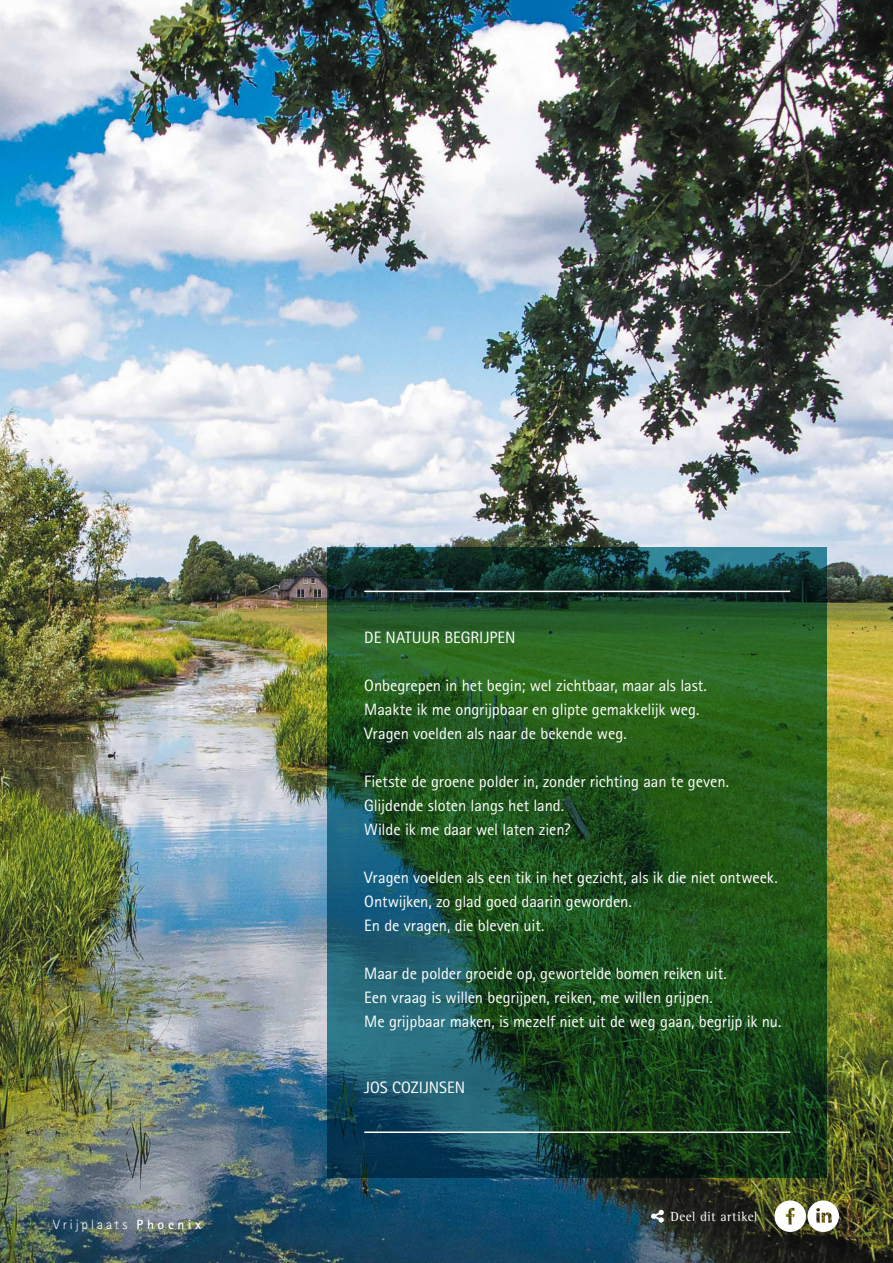
<style>
.page{position:relative;width:893px;height:1263px;background:#fff}
.page>*{position:absolute;margin:0;border:0;box-sizing:border-box;transform-origin:0 0}
.t1{font:16.5px/24px "Rotis Sans Serif Std";letter-spacing:-.005em;color:#fff}
.t2{font:300 13.5px "Rotis Sans Serif Std";letter-spacing:.22em;color:#fff}
.t3{font:13.5px "Rotis Semi Serif Std";letter-spacing:.035em;color:#fff}
.s1{font-weight:700}
</style>
<div class="page">
<img style="left:0;top:0;width:893px;height:1263px">
<svg style="left:327px;top:547px;width:500px;height:631px;background:#1d502d"></svg>
<hr style="left:364px;top:591px;width:426px;height:1px;background:#fff">
<hr style="left:364px;top:1131px;width:426px;height:2px;background:#fff">
<svg style="left:651px;top:1210px;width:13px;height:12px"></svg>
<svg style="left:774px;top:1200px;width:65px;height:32px"></svg>
<p class="t2" style="left:53px;top:1217px;width:150px">Vrijplaats <span class="s1">Phoenix</span></p>
<p class="t1" style="left:364px;top:625px;width:153px">DE NATUUR BEGRIJPEN</p>
<p class="t1" style="left:364px;top:673px;width:344px">Onbegrepen in het begin; wel zichtbaar, maar als last.<br>Maakte ik me ongrijpbaar en glipte gemakkelijk weg.<br>Vragen voelden als naar de bekende weg.</p>
<p class="t1" style="left:364px;top:769px;width:366px">Fietste de groene polder in, zonder richting aan te geven.<br>Glijdende sloten langs het land.<br>Wilde ik me daar wel laten zien?</p>
<p class="t1" style="left:364px;top:865px;width:415px">Vragen voelden als een tik in het gezicht, als ik die niet ontweek.<br>Ontwijken, zo glad goed daarin geworden.<br>En de vragen, die bleven uit.</p>
<p class="t1" style="left:364px;top:961px;width:419px">Maar de polder groeide op, gewortelde bomen reiken uit.<br>Een vraag is willen begrijpen, reiken, me willen grijpen.<br>Me grijpbaar maken, is mezelf niet uit de weg gaan, begrijp ik nu.</p>
<p class="t1" style="left:364px;top:1075px;width:102px">JOS COZIJNSEN</p>
<p class="t3" style="left:670px;top:1208px;width:89px">Deel dit artikel</p>
</div>
